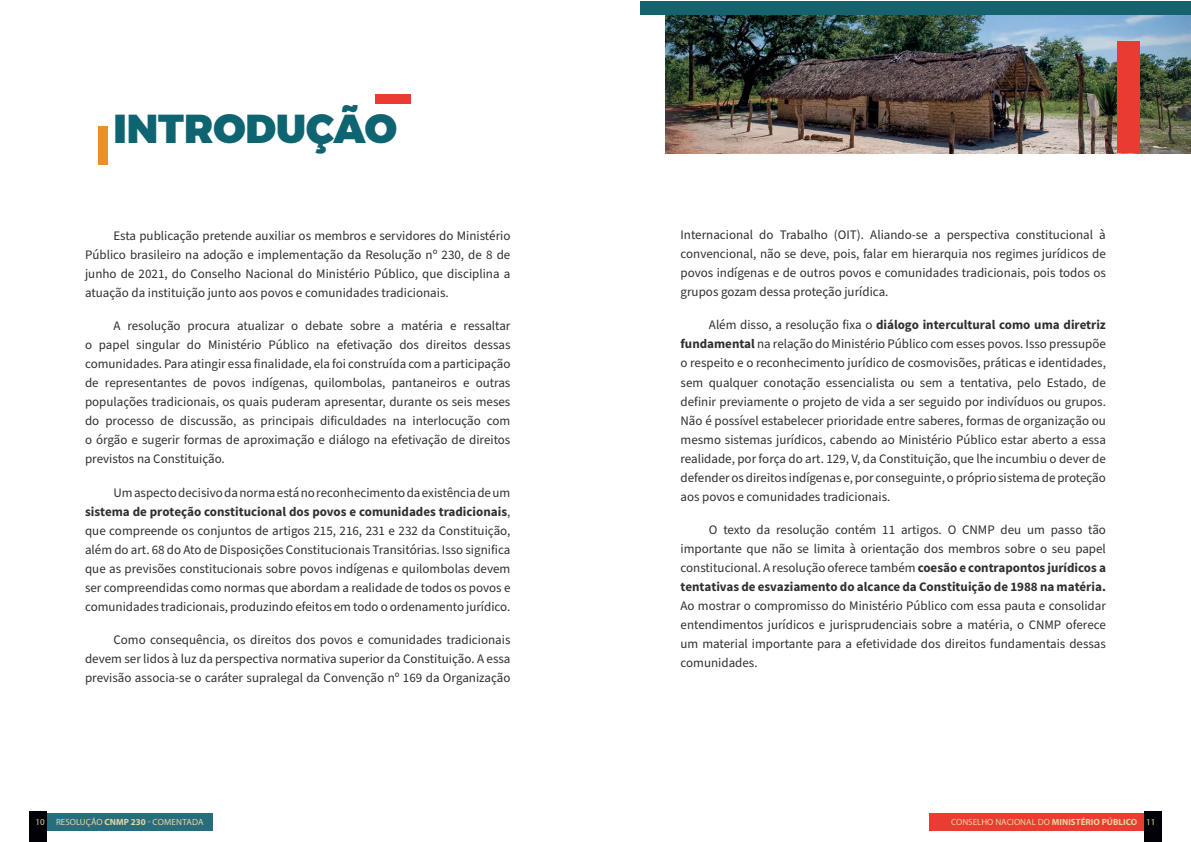
<style>
.page{position:relative;width:1191px;height:842px;background:#fff}
.page>*{position:absolute;margin:0;border:0;box-sizing:border-box;transform-origin:0 0}
.t1{font:900 40.3px "Montserrat";color:#0e6471}
.t2{font:13px/19px "Source Sans Pro";color:#312f30;text-align:justify}
.t3{font:9px "Myriad Pro";color:#e1d9a1}
.s1{font-weight:700}
</style>
<div class="page">
<div style="left:929px;top:813px;width:217px;height:17px;background:#eb3b32"></div>
<div style="left:1144px;top:811px;width:17px;height:31px;background:#010107"></div>
<div style="left:44px;top:813px;width:169px;height:17px;background:#286d7d"></div>
<div style="left:29px;top:811px;width:17px;height:31px;background:#010107"></div>
<div style="left:99px;top:126px;width:9px;height:39px;background:#e79126"></div>
<div style="left:375px;top:94px;width:35px;height:10px;background:#eb3a31"></div>
<img style="left:665px;top:14px;width:526px;height:139px">
<div style="left:641px;top:1px;width:550px;height:13px;background:#14636f"></div>
<div style="left:1117px;top:42px;width:22px;height:111px;background:#ea3b32"></div>
<h1 class="t1" style="left:113px;top:95px;width:285px">INTRODUÇÃO</h1>
<p class="t2" style="left:85px;top:227px;width:427px;text-indent:28px">Esta publicação pretende auxiliar os membros e servidores do Ministério Público brasileiro na adoção e implementação da Resolução nº 230, de 8 de junho de 2021, do Conselho Nacional do Ministério Público, que disciplina a atuação da instituição junto aos povos e comunidades tradicionais.</p>
<p class="t2" style="left:85px;top:317px;width:427px;text-indent:28px">A resolução procura atualizar o debate sobre a matéria e ressaltar o papel singular do Ministério Público na efetivação dos direitos dessas comunidades. Para atingir essa finalidade, ela foi construída com a participação de representantes de povos indígenas, quilombolas, pantaneiros e outras populações tradicionais, os quais puderam apresentar, durante os seis meses do processo de discussão, as principais dificuldades na interlocução com o órgão e sugerir formas de aproximação e diálogo na efetivação de direitos previstos na Constituição.</p>
<p class="t2" style="left:85px;top:483px;width:427px;text-indent:28px">Um aspecto decisivo da norma está no reconhecimento da existência de um <span class="s1">sistema de proteção constitucional dos povos e comunidades tradicionais</span>, que compreende os conjuntos de artigos 215, 216, 231 e 232 da Constituição, além do art. 68 do Ato de Disposições Constitucionais Transitórias. Isso significa que as previsões constitucionais sobre povos indígenas e quilombolas devem ser compreendidas como normas que abordam a realidade de todos os povos e comunidades tradicionais, produzindo efeitos em todo o ordenamento jurídico.</p>
<p class="t2" style="left:85px;top:630px;width:427px;text-indent:28px">Como consequência, os direitos dos povos e comunidades tradicionais devem ser lidos à luz da perspectiva normativa superior da Constituição. A essa previsão associa-se o caráter supralegal da Convenção nº 169 da Organização</p>
<p class="t2" style="left:680px;top:226px;width:427px">Internacional do Trabalho (OIT). Aliando-se a perspectiva constitucional à convencional, não se deve, pois, falar em hierarquia nos regimes jurídicos de povos indígenas e de outros povos e comunidades tradicionais, pois todos os grupos gozam dessa proteção jurídica.</p>
<p class="t2" style="left:680px;top:316px;width:427px;text-indent:28px">Além disso, a resolução fixa o <span class="s1">diálogo intercultural como uma diretriz fundamental</span> na relação do Ministério Público com esses povos. Isso pressupõe o respeito e o reconhecimento jurídico de cosmovisões, práticas e identidades, sem qualquer conotação essencialista ou sem a tentativa, pelo Estado, de definir previamente o projeto de vida a ser seguido por indivíduos ou grupos.<br>Não é possível estabelecer prioridade entre saberes, formas de organização ou mesmo sistemas jurídicos, cabendo ao Ministério Público estar aberto a essa realidade, por força do art. 129, V, da Constituição, que lhe incumbiu o dever de defender os direitos indígenas e, por conseguinte, o próprio sistema de proteção aos povos e comunidades tradicionais.</p>
<p class="t2" style="left:680px;top:520px;width:427px;text-indent:28px">O texto da resolução contém 11 artigos. O CNMP deu um passo tão importante que não se limita à orientação dos membros sobre o seu papel constitucional. A resolução oferece também <span class="s1">coesão e contrapontos jurídicos a tentativas de esvaziamento do alcance da Constituição de 1988 na matéria.</span></p>
<p class="t2" style="left:680px;top:596px;width:427px">Ao mostrar o compromisso do Ministério Público com essa pauta e consolidar entendimentos jurídicos e jurisprudenciais sobre a matéria, o CNMP oferece um material importante para a efetividade dos direitos fundamentais dessas comunidades.</p>
<p class="t3" style="left:35px;top:816px;width:11px">10</p>
<p class="t3" style="left:56px;top:816px;width:149px">RESOLUÇÃO <span class="s1">CNMP 230</span> - COMENTADA</p>
<p class="t3" style="left:951px;top:816px;width:206px">CONSELHO NACIONAL DO <span class="s1">MINISTÉRIO PÚBLICO</span> 11</p>
</div>
